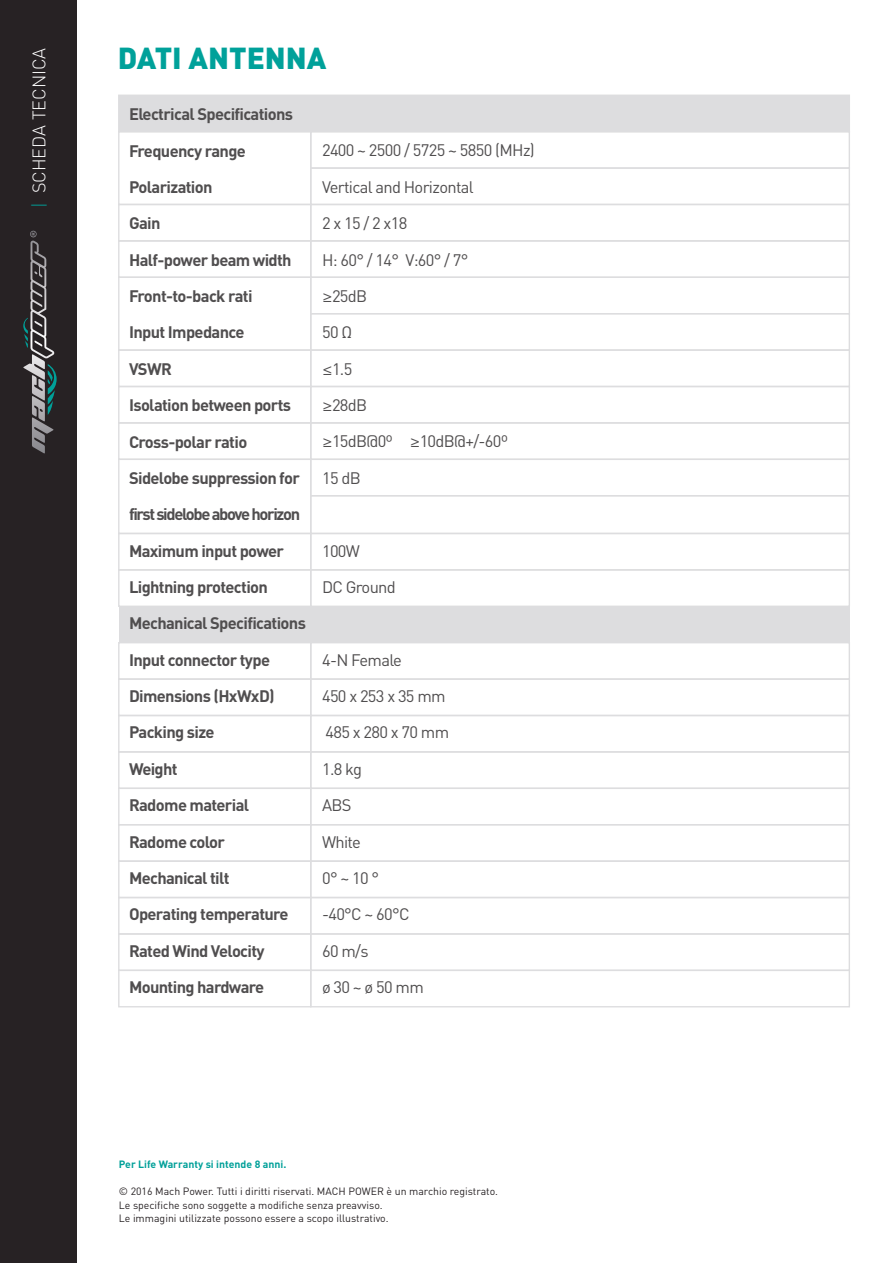
<style>
.page{position:relative;width:893px;height:1263px;background:#fff}
.page>*{position:absolute;margin:0;border:0;box-sizing:border-box;transform-origin:0 0}
.t1{font:900 30px "DIN";color:#00a19a}
.t2{font:300 18px "DIN";color:#fff}
.t3{font:700 16.5px "DIN";letter-spacing:-.04em;color:#504e4f}
.t4{font:16.5px "DIN";letter-spacing:-.04em;color:#504e4f}
.t5{font:700 16.5px "DIN";letter-spacing:-.08em;color:#504e4f}
.t6{font:10.5px/13.6px "DIN";color:#272224}
.t7{font:700 10.5px "DIN";color:#00a099}
.s1{color:#00a098}
.s2{font-family:"Georgia"}
</style>
<div class="page">
<div style="left:118px;top:131px;width:193px;height:74px;border:1px solid #dddddf"></div>
<div style="left:310px;top:204px;width:540px;height:38px;border:1px solid #dddddf"></div>
<div style="left:310px;top:240px;width:540px;height:38px;border:1px solid #dddddf"></div>
<div style="left:310px;top:131px;width:540px;height:38px;border:1px solid #dddddf"></div>
<div style="left:118px;top:95px;width:732px;height:37px;background:#dddddf"></div>
<div style="left:310px;top:167px;width:540px;height:38px;border:1px solid #dddddf"></div>
<div style="left:310px;top:277px;width:540px;height:37px;border:1px solid #dddddf"></div>
<div style="left:310px;top:349px;width:540px;height:38px;border:1px solid #dddddf"></div>
<div style="left:310px;top:386px;width:540px;height:38px;border:1px solid #dddddf"></div>
<div style="left:310px;top:422px;width:540px;height:38px;border:1px solid #dddddf"></div>
<div style="left:310px;top:313px;width:540px;height:38px;border:1px solid #dddddf"></div>
<div style="left:118px;top:204px;width:193px;height:38px;border:1px solid #dddddf"></div>
<div style="left:118px;top:240px;width:193px;height:38px;border:1px solid #dddddf"></div>
<div style="left:118px;top:277px;width:193px;height:74px;border:1px solid #dddddf"></div>
<div style="left:118px;top:349px;width:193px;height:38px;border:1px solid #dddddf"></div>
<div style="left:118px;top:386px;width:193px;height:38px;border:1px solid #dddddf"></div>
<div style="left:118px;top:422px;width:193px;height:38px;border:1px solid #dddddf"></div>
<div style="left:118px;top:459px;width:193px;height:75px;border:1px solid #dddddf"></div>
<div style="left:310px;top:459px;width:540px;height:37px;border:1px solid #dddddf"></div>
<div style="left:310px;top:495px;width:540px;height:39px;border:1px solid #dddddf"></div>
<div style="left:310px;top:533px;width:540px;height:37px;border:1px solid #dddddf"></div>
<div style="left:310px;top:569px;width:540px;height:38px;border:1px solid #dddddf"></div>
<div style="left:118px;top:533px;width:193px;height:37px;border:1px solid #dddddf"></div>
<div style="left:118px;top:569px;width:193px;height:38px;border:1px solid #dddddf"></div>
<div style="left:119px;top:606px;width:730px;height:37px;background:#dddddf"></div>
<div style="left:310px;top:642px;width:540px;height:38px;border:1px solid #dddddf"></div>
<div style="left:118px;top:642px;width:193px;height:38px;border:1px solid #dddddf"></div>
<div style="left:310px;top:678px;width:540px;height:38px;border:1px solid #dddddf"></div>
<div style="left:118px;top:678px;width:193px;height:38px;border:1px solid #dddddf"></div>
<div style="left:310px;top:715px;width:540px;height:38px;border:1px solid #dddddf"></div>
<div style="left:118px;top:715px;width:193px;height:38px;border:1px solid #dddddf"></div>
<div style="left:310px;top:751px;width:540px;height:38px;border:1px solid #dddddf"></div>
<div style="left:118px;top:751px;width:193px;height:38px;border:1px solid #dddddf"></div>
<div style="left:310px;top:788px;width:540px;height:37px;border:1px solid #dddddf"></div>
<div style="left:118px;top:788px;width:193px;height:37px;border:1px solid #dddddf"></div>
<div style="left:310px;top:824px;width:540px;height:38px;border:1px solid #dddddf"></div>
<div style="left:118px;top:824px;width:193px;height:38px;border:1px solid #dddddf"></div>
<div style="left:310px;top:860px;width:540px;height:38px;border:1px solid #dddddf"></div>
<div style="left:118px;top:860px;width:193px;height:38px;border:1px solid #dddddf"></div>
<div style="left:310px;top:897px;width:540px;height:38px;border:1px solid #dddddf"></div>
<div style="left:118px;top:897px;width:193px;height:38px;border:1px solid #dddddf"></div>
<div style="left:310px;top:933px;width:540px;height:38px;border:1px solid #dddddf"></div>
<div style="left:118px;top:933px;width:193px;height:38px;border:1px solid #dddddf"></div>
<div style="left:310px;top:970px;width:540px;height:37px;border:1px solid #dddddf"></div>
<div style="left:118px;top:970px;width:193px;height:37px;border:1px solid #dddddf"></div>
<div style="left:0;top:0;width:76px;height:1263px;background:#272224"></div>
<svg style="left:48px;top:364px;width:9px;height:51px"></svg>
<svg style="left:23px;top:231px;width:31px;height:127px"></svg>
<p class="t2" style="left:28px;top:208px;width:162px;rotate:-90deg"><span class="s1">|</span> SCHEDA TECNICA</p>
<h1 class="t1" style="left:118px;top:38px;width:210px">DATI ANTENNA</h1>
<p class="t3" style="left:129px;top:103px;width:166px">Electrical Specifications</p>
<p class="t3" style="left:129px;top:140px;width:118px">Frequency range</p>
<p class="t3" style="left:129px;top:176px;width:85px">Polarization</p>
<p class="t3" style="left:129px;top:213px;width:33px">Gain</p>
<p class="t3" style="left:129px;top:249px;width:164px">Half-power beam width</p>
<p class="t3" style="left:129px;top:285px;width:125px">Front-to-back rati</p>
<p class="t3" style="left:129px;top:322px;width:117px">Input Impedance</p>
<p class="t3" style="left:129px;top:358px;width:44px">VSWR</p>
<p class="t3" style="left:129px;top:394px;width:164px">Isolation between ports</p>
<p class="t3" style="left:129px;top:431px;width:120px">Cross-polar ratio</p>
<p class="t3" style="left:129px;top:467px;width:172px">Sidelobe suppression for</p>
<p class="t5" style="left:129px;top:503px;width:173px">first sidelobe above horizon</p>
<p class="t3" style="left:129px;top:540px;width:157px">Maximum input power</p>
<p class="t3" style="left:129px;top:576px;width:140px">Lightning protection</p>
<p class="t3" style="left:129px;top:613px;width:178px">Mechanical Specifications</p>
<p class="t3" style="left:129px;top:649px;width:143px">Input connector type</p>
<p class="t3" style="left:129px;top:685px;width:147px">Dimensions (HxWxD)</p>
<p class="t3" style="left:129px;top:722px;width:87px">Packing size</p>
<p class="t3" style="left:129px;top:758px;width:50px">Weight</p>
<p class="t3" style="left:129px;top:794px;width:122px">Radome material</p>
<p class="t3" style="left:129px;top:831px;width:97px">Radome color</p>
<p class="t3" style="left:129px;top:867px;width:102px">Mechanical tilt</p>
<p class="t3" style="left:129px;top:903px;width:161px">Operating temperature</p>
<p class="t3" style="left:129px;top:940px;width:137px">Rated Wind Velocity</p>
<p class="t3" style="left:129px;top:976px;width:137px">Mounting hardware</p>
<p class="t4" style="left:322px;top:140px;width:214px">2400 ~ 2500 / 5725 ~ 5850 (MHz)</p>
<p class="t4" style="left:322px;top:177px;width:153px">Vertical and Horizontal</p>
<p class="t4" style="left:322px;top:213px;width:87px">2 x 15 / 2 x18</p>
<p class="t4" style="left:322px;top:249px;width:148px">H: 60° / 14° V:60° / 7°</p>
<p class="t4" style="left:322px;top:286px;width:47px"><span class="s2">≥</span>25dB</p>
<p class="t4" style="left:322px;top:322px;width:32px">50 Ω</p>
<p class="t4" style="left:322px;top:358px;width:32px"><span class="s2">≤</span>1.5</p>
<p class="t4" style="left:322px;top:395px;width:47px"><span class="s2">≥</span>28dB</p>
<p class="t4" style="left:322px;top:431px;width:188px"><span class="s2">≥</span>15dB@0º <span class="s2">≥</span>10dB@+/-60º</p>
<p class="t4" style="left:322px;top:468px;width:40px">15 dB</p>
<p class="t4" style="left:322px;top:540px;width:39px">100W</p>
<p class="t4" style="left:322px;top:577px;width:75px">DC Ground</p>
<p class="t4" style="left:322px;top:649px;width:81px">4-N Female</p>
<p class="t4" style="left:322px;top:686px;width:125px">450 x 253 x 35 mm</p>
<p class="t4" style="left:325px;top:722px;width:125px">485 x 280 x 70 mm</p>
<p class="t4" style="left:322px;top:758px;width:41px">1.8 kg</p>
<p class="t4" style="left:322px;top:795px;width:31px">ABS</p>
<p class="t4" style="left:322px;top:831px;width:40px">White</p>
<p class="t4" style="left:322px;top:868px;width:59px">0° ~ 10 °</p>
<p class="t4" style="left:322px;top:904px;width:89px">-40°C ~ 60°C</p>
<p class="t4" style="left:322px;top:940px;width:48px">60 m/s</p>
<p class="t4" style="left:322px;top:977px;width:103px">ø 30 ~ ø 50 mm</p>
<p class="t7" style="left:119px;top:1157px;width:169px">Per Life Warranty si intende 8 anni.</p>
<p class="t6" style="left:119px;top:1184px;width:381px">© 2016 Mach Power. Tutti i diritti riservati. MACH POWER è un marchio registrato.<br>Le specifiche sono soggette a modifiche senza preavviso.<br>Le immagini utilizzate possono essere a scopo illustrativo.</p>
</div>
